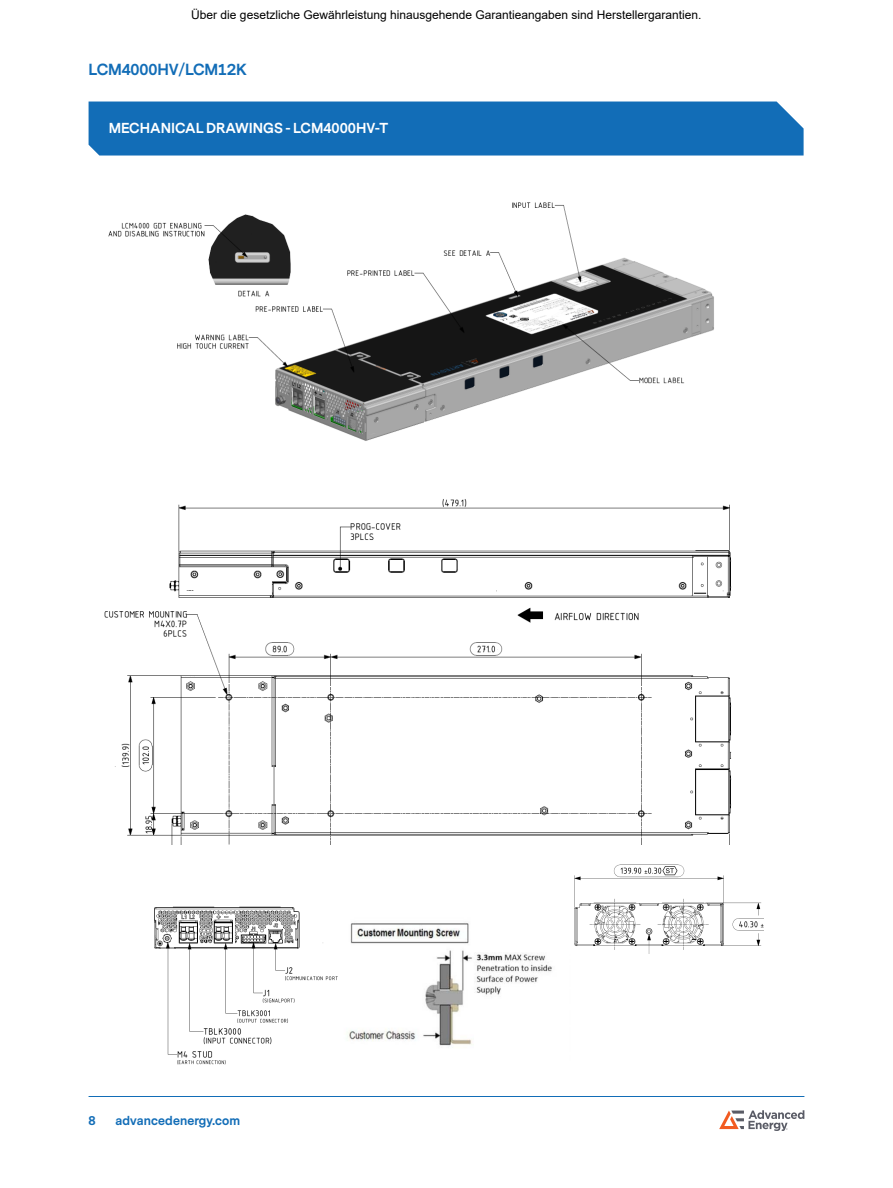
<style>
.page{position:relative;width:893px;height:1188px;background:#fff}
.page>*{position:absolute;margin:0;border:0;box-sizing:border-box;transform-origin:0 0}
.t1{font:700 15px "Messina Sans";letter-spacing:-.01em;color:#126db7}
.t2{font:700 13.5px "Messina Sans";color:#fff}
.t3{font:12px "Arial";color:#000}
.t4{font:700 12px "Messina Sans";letter-spacing:.01em;color:#126db7}
</style>
<div class="page">
<hr style="left:89px;top:1096px;width:715px;height:1px;background:#126db7">
<svg style="left:719px;top:1110px;width:85px;height:21px"></svg>
<div style="left:89px;top:102px;width:715px;height:54px;background:#126db7"></div>
<img style="left:108px;top:202px;width:606px;height:239px">
<img style="left:154px;top:906px;width:184px;height:159px">
<img style="left:169px;top:499px;width:563px;height:99px">
<img style="left:104px;top:607px;width:628px;height:238px">
<img style="left:348px;top:923px;width:204px;height:123px">
<img style="left:574px;top:864px;width:190px;height:89px">
<p class="t3" style="left:191px;top:6px;width:512px">Über die gesetzliche Gewährleistung hinausgehende Garantieangaben sind Herstellergarantien.</p>
<p class="t1" style="left:89px;top:59px;width:160px">LCM4000HV/LCM12K</p>
<p class="t2" style="left:109px;top:119px;width:281px">MECHANICAL DRAWINGS - LCM4000HV-T</p>
<p class="t4" style="left:89px;top:1113px;width:9px">8</p>
<p class="t4" style="left:116px;top:1113px;width:126px">advancedenergy.com</p>
</div>
